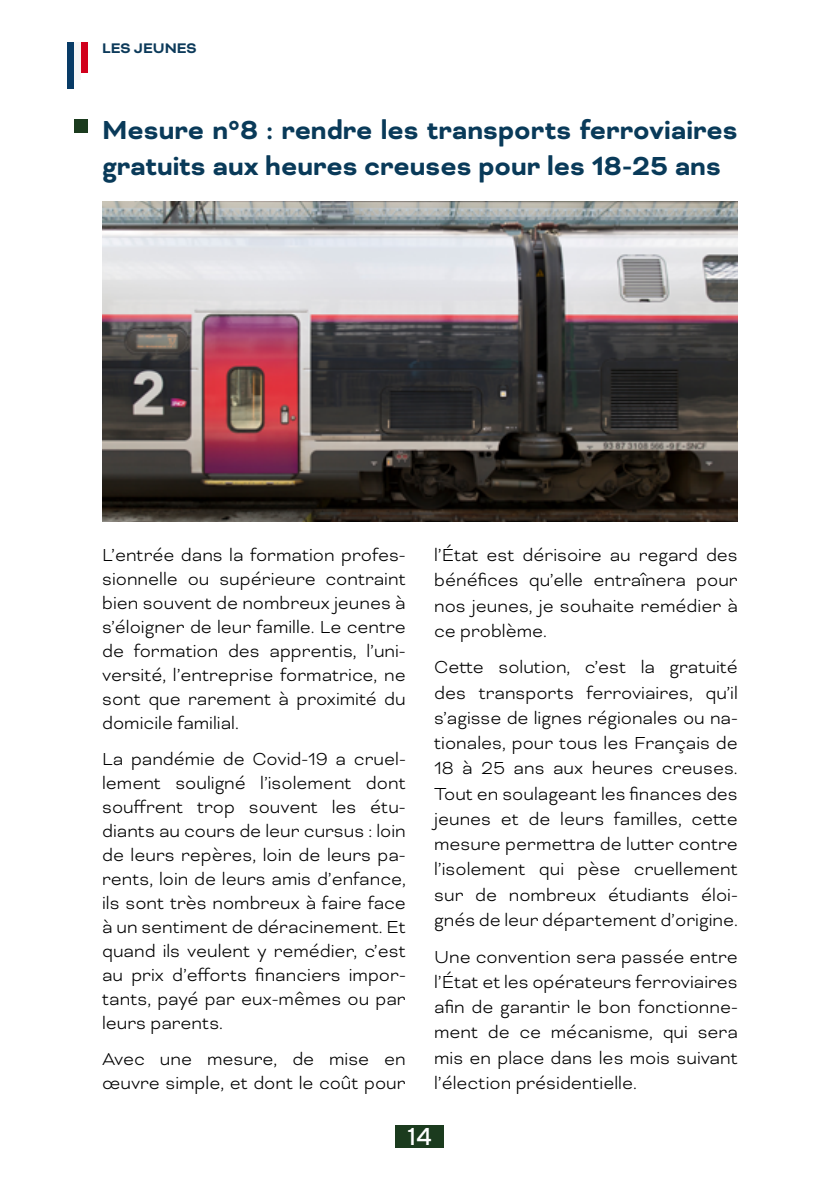
<style>
.page{position:relative;width:840px;height:1191px;background:#fff}
.page>*{position:absolute;margin:0;border:0;box-sizing:border-box;transform-origin:0 0}
.t1{font:700 30px/36px "Bicyclette";color:#093a59}
.t2{font:24.4px "Interstate";color:#fff}
.t3{font:300 20px/24px "Bicyclette";color:#000;text-align:justify}
.t4{font:700 16px "Bicyclette";color:#0c3a5a}
</style>
<div class="page">
<div style="left:396px;top:1125px;width:48px;height:22px;background:#1b3b1e"></div>
<div style="left:67px;top:42px;width:7px;height:47px;background:#083b66"></div>
<div style="left:74px;top:42px;width:7px;height:38px;background:#f6f6f6"></div>
<div style="left:81px;top:42px;width:7px;height:31px;background:#d1001c"></div>
<div style="left:74px;top:119px;width:14px;height:14px;background:#1b3b1e"></div>
<img style="left:102px;top:201px;width:635px;height:320px">
<p class="t4" style="left:102px;top:39px;width:96px">LES JEUNES</p>
<h1 class="t1" style="left:102px;top:112px;width:636px">Mesure n°8 : rendre les transports ferroviaires gratuits aux heures creuses pour les 18-25 ans</h1>
<p class="t3" style="left:102px;top:543px;width:305px">L’entrée dans la formation profes&shy;sionnelle ou supérieure contraint bien souvent de nombreux jeunes à s’éloigner de leur famille. Le centre de formation des apprentis, l’uni&shy;versité, l’entreprise formatrice, ne sont que rarement à proximité du domicile familial.</p>
<p class="t3" style="left:102px;top:746px;width:305px">La pandémie de Covid-19 a cruel&shy;lement souligné l’isolement dont souffrent trop souvent les étu&shy;diants au cours de leur cursus : loin de leurs repères, loin de leurs pa&shy;rents, loin de leurs amis d’enfance, ils sont très nombreux à faire face à un sentiment de déracinement. Et quand ils veulent y remédier, c’est au prix d’efforts financiers impor&shy;tants, payé par eux-mêmes ou par leurs parents.</p>
<p class="t3" style="left:102px;top:1046px;width:305px">Avec une mesure, de mise en œuvre simple, et dont le coût pour</p>
<p class="t3" style="left:434px;top:542px;width:305px;line-height:25.2px">l’État est dérisoire au regard des bénéfices qu’elle entraînera pour nos jeunes, je souhaite remédier à ce problème.</p>
<p class="t3" style="left:434px;top:654px;width:305px;line-height:25.2px">Cette solution, c’est la gratuité des transports ferroviaires, qu’il s’agisse de lignes régionales ou na&shy;tionales, pour tous les Français de 18 à 25 ans aux heures creuses.<br>Tout en soulageant les finances des jeunes et de leurs familles, cette mesure permettra de lutter contre l’isolement qui pèse cruellement sur de nombreux étudiants éloi&shy;gnés de leur département d’origine.</p>
<p class="t3" style="left:434px;top:943px;width:305px;line-height:25.2px">Une convention sera passée entre l’État et les opérateurs ferroviaires afin de garantir le bon fonctionne&shy;ment de ce mécanisme, qui sera mis en place dans les mois suivant l’élection présidentielle.</p>
<p class="t2" style="left:407px;top:1122px;width:26px">14</p>
</div>
